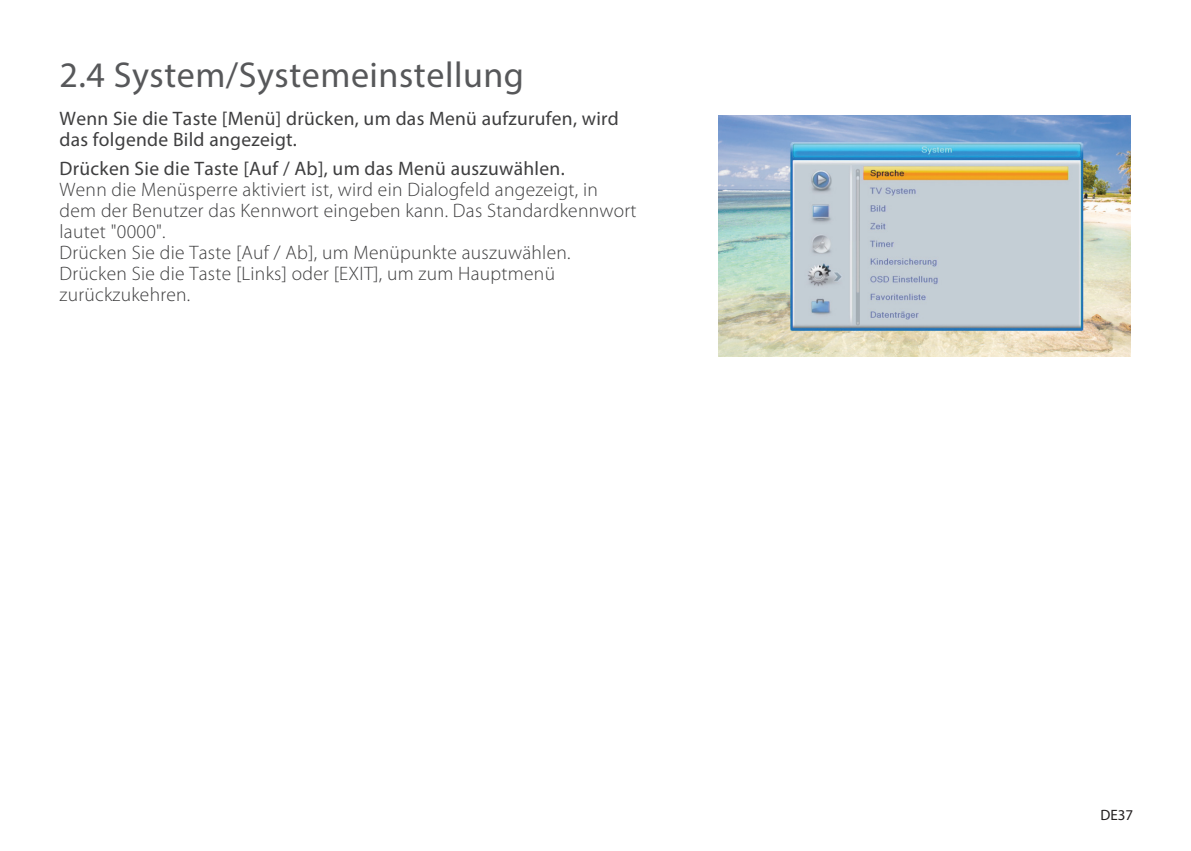
<style>
.page{position:relative;width:1191px;height:851px;background:#fff}
.page>*{position:absolute;margin:0;border:0;box-sizing:border-box;transform-origin:0 0}
.t1{font:36px "Myriad Pro";letter-spacing:.015em;color:#57585a}
.t2{font:300 19.5px/21px "Myriad Pro";letter-spacing:.015em;color:#3e3e3f}
.t3{font:19.5px/21px "Myriad Pro";letter-spacing:.015em;color:#3e3e3f}
.t4{font:15px "Myriad Pro";color:#231f20}
</style>
<div class="page">
<img style="left:718px;top:116px;width:412px;height:240px">
<h1 class="t1" style="left:60px;top:52px;width:466px">2.4 System/Systemeinstellung</h1>
<p class="t3" style="left:60px;top:107px;width:561px">Wenn Sie die Taste [Menü] drücken, um das Menü aufzurufen, wird das folgende Bild angezeigt.</p>
<p class="t3" style="left:60px;top:158px;width:507px">Drücken Sie die Taste [Auf / Ab], um das Menü auszuwählen.</p>
<p class="t2" style="left:60px;top:179px;width:578px">Wenn die Menüsperre aktiviert ist, wird ein Dialogfeld angezeigt, in dem der Benutzer das Kennwort eingeben kann. Das Standardkennwort lautet "0000".<br>Drücken Sie die Taste [Auf / Ab], um Menüpunkte auszuwählen.<br>Drücken Sie die Taste [Links] oder [EXIT], um zum Hauptmenü zurückzukehren.</p>
<p class="t4" style="left:1100px;top:805px;width:34px">DE37</p>
</div>
